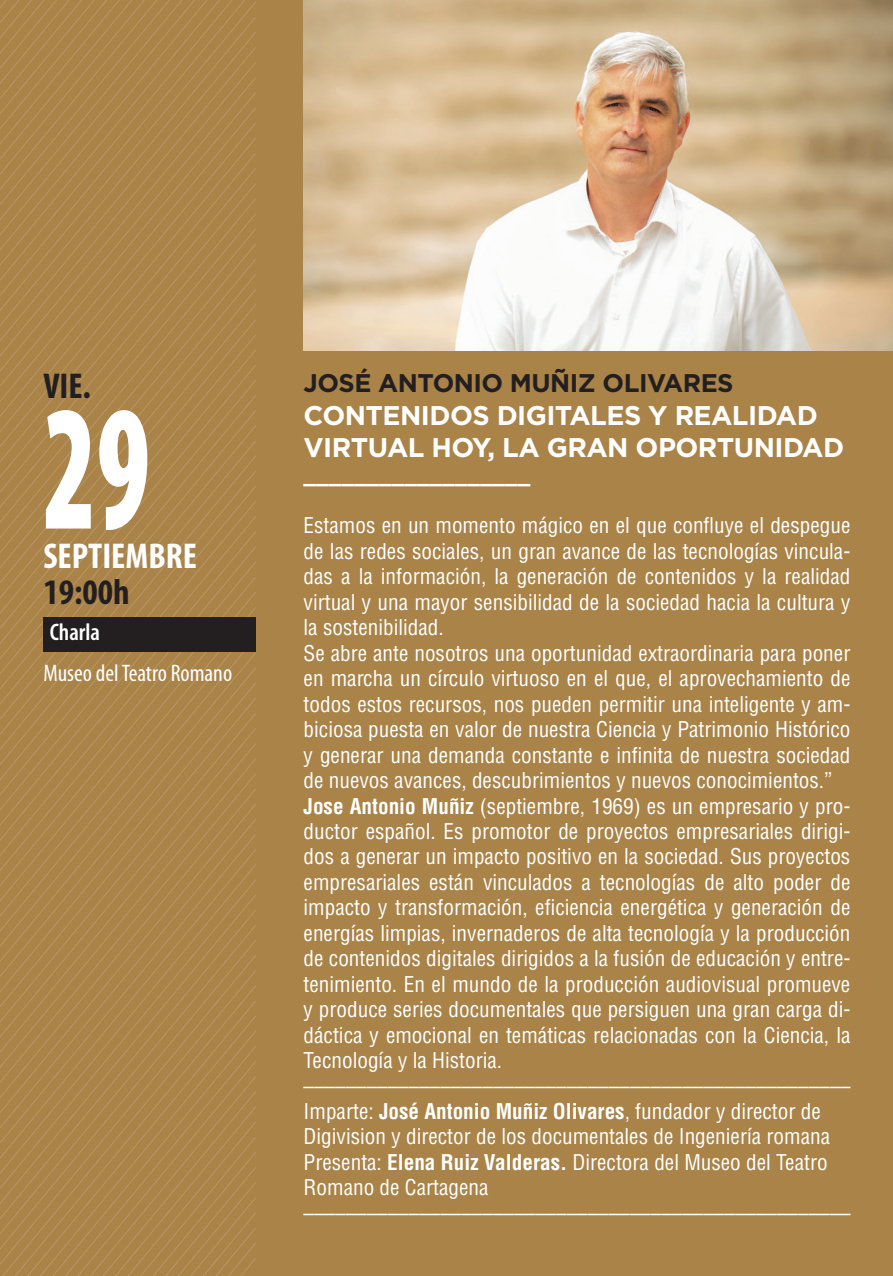
<style>
.page{position:relative;width:893px;height:1276px;background:#a98348}
.page>*{position:absolute;margin:0;border:0;box-sizing:border-box;transform-origin:0 0}
.t1{font:900 condensed 180px "Myriad Pro";color:#fff;scale:.67 1}
.t2{font:700 condensed 36px "Myriad Pro";color:#231f20}
.t3{font:700 condensed 36px "Myriad Pro";color:#fff}
.t4{font:700 27px/32.4px "Gotham";letter-spacing:-.02em;color:#fff}
.t5{font:700 25.5px "Gotham";letter-spacing:-.02em;color:#231f20}
.t6{font:condensed 24px "Myriad Pro";color:#fff}
.t7{font:600 condensed 24px "Myriad Pro";color:#fff}
.t8{font:condensed 21.3px/25.5px "Helvetica LT Std";color:#fff}
.t9{font:condensed 21px "Helvetica LT Std";color:#fff}
.t10{font:900 21px "Gotham";color:#fff}
.s1{font-weight:700}
</style>
<div class="page">
<svg style="left:0;top:0;width:256px;height:1276px"></svg>
<div style="left:43px;top:617px;width:213px;height:34px;background:#231f20"></div>
<img style="left:304px;top:0;width:589px;height:350px">
<h2 class="t2" style="left:43px;top:364px;width:49px">VIE.</h2>
<h1 class="t1" style="left:43px;top:361px;width:161px">29</h1>
<h2 class="t3" style="left:43px;top:534px;width:155px">SEPTIEMBRE</h2>
<h2 class="t2" style="left:43px;top:570px;width:88px">19:00h</h2>
<p class="t7" style="left:50px;top:617px;width:52px">Charla</p>
<p class="t6" style="left:43px;top:664px;width:190px">Museo del Teatro Romano</p>
<p class="t5" style="left:304px;top:374px;width:431px">JOSÉ ANTONIO MUÑIZ OLIVARES</p>
<p class="t4" style="left:304px;top:401px;width:542px">CONTENIDOS DIGITALES Y REALIDAD<br>VIRTUAL HOY, LA GRAN OPORTUNIDAD</p>
<p class="t10" style="left:304px;top:468px;width:228px">__________________</p>
<p class="t8" style="left:304px;top:514px;width:548px">Estamos en un momento mágico en el que confluye el despegue de las redes sociales, un gran avance de las tecnologías vincula&shy;das a la información, la generación de contenidos y la realidad virtual y una mayor sensibilidad de la sociedad hacia la cultura y la sostenibilidad.<br>Se abre ante nosotros una oportunidad extraordinaria para poner en marcha un círculo virtuoso en el que, el aprovechamiento de todos estos recursos, nos pueden permitir una inteligente y am&shy;biciosa puesta en valor de nuestra Ciencia y Patrimonio Histórico y generar una demanda constante e infinita de nuestra sociedad de nuevos avances, descubrimientos y nuevos conocimientos.” <span class="s1">Jose Antonio Muñiz</span> (septiembre, 1969) es un empresario y pro&shy;ductor español. Es promotor de proyectos empresariales dirigi&shy;dos a generar un impacto positivo en la sociedad. Sus proyectos empresariales están vinculados a tecnologías de alto poder de impacto y transformación, eficiencia energética y generación de energías limpias, invernaderos de alta tecnología y la producción de contenidos digitales dirigidos a la fusión de educación y entre&shy;tenimiento. En el mundo de la producción audiovisual promueve y produce series documentales que persiguen una gran carga di&shy;dáctica y emocional en temáticas relacionadas con la Ciencia, la Tecnología y la Historia.</p>
<p class="t9" style="left:304px;top:1077px;width:549px">––––––––––––––––––––––––––––––––––––––––––––––––––––</p>
<p class="t8" style="left:304px;top:1099px;width:528px">Imparte: <span class="s1">José Antonio Muñiz Olivares</span>, fundador y director de Digivision y director de los documentales de Ingeniería romana Presenta: <span class="s1">Elena Ruiz Valderas.</span> Directora del Museo del Teatro Romano de Cartagena</p>
<p class="t9" style="left:304px;top:1204px;width:549px">––––––––––––––––––––––––––––––––––––––––––––––––––––</p>
</div>
